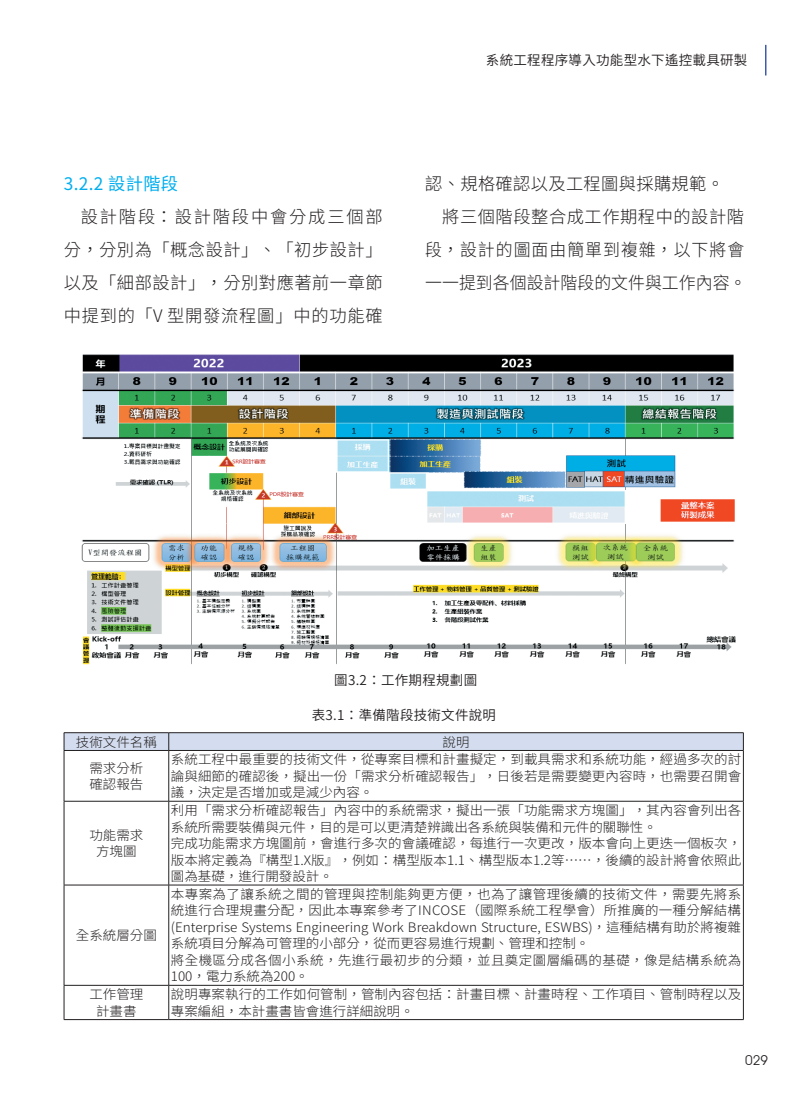
<style>
.page{position:relative;width:808px;height:1106px;background:#fff}
.page>*{position:absolute;margin:0;border:0;box-sizing:border-box;transform-origin:0 0}
.t1{font:300 17.25px/33px "Noto Sans CJ Ktc";letter-spacing:.03em;color:#231f20;text-align:justify}
.t2{font:300 17.25px "Noto Sans CJ Ktc";color:#231f20}
.t3{font:300 17.25px "Noto Sans CJ Ktc";letter-spacing:.06em;color:#231f20}
.t4{font:17.25px "Noto Sans CJ Ktc";color:#00aeef}
.t5{font:600 13.5px "Noto Sans CJ Ktc";letter-spacing:.02em;color:#231f20}
.t6{font:13.5px "Avant Garde IT Cby BT";color:#231f20}
.t7{font:300 13.05px/16.5px "Noto Sans CJ Ktc";letter-spacing:.005em;color:#231f20}
</style>
<div class="page">
<img style="left:81px;top:354px;width:655px;height:311px">
<svg style="left:64px;top:732px;width:680px;height:18px;background:#c9d1e2"></svg>
<hr style="left:64px;top:750px;width:105px;height:1px;background:#231f20">
<hr style="left:64px;top:750px;width:1px;height:51px;background:#231f20">
<hr style="left:169px;top:750px;width:575px;height:1px;background:#231f20">
<hr style="left:168px;top:750px;width:1px;height:51px;background:#231f20">
<hr style="left:743px;top:750px;width:1px;height:51px;background:#231f20">
<hr style="left:64px;top:801px;width:105px;height:1px;background:#231f20">
<hr style="left:64px;top:801px;width:1px;height:83px;background:#231f20">
<hr style="left:169px;top:801px;width:575px;height:1px;background:#231f20">
<hr style="left:168px;top:801px;width:1px;height:83px;background:#231f20">
<hr style="left:743px;top:801px;width:1px;height:83px;background:#231f20">
<hr style="left:64px;top:884px;width:105px;height:1px;background:#231f20">
<hr style="left:64px;top:885px;width:1px;height:100px;background:#231f20">
<hr style="left:169px;top:884px;width:575px;height:1px;background:#231f20">
<hr style="left:168px;top:885px;width:1px;height:100px;background:#231f20">
<hr style="left:743px;top:885px;width:1px;height:100px;background:#231f20">
<hr style="left:64px;top:985px;width:105px;height:1px;background:#231f20">
<hr style="left:64px;top:985px;width:1px;height:34px;background:#231f20">
<hr style="left:169px;top:985px;width:575px;height:1px;background:#231f20">
<hr style="left:168px;top:985px;width:1px;height:34px;background:#231f20">
<hr style="left:743px;top:985px;width:1px;height:34px;background:#231f20">
<hr style="left:64px;top:1019px;width:105px;height:1px;background:#231f20">
<hr style="left:169px;top:1019px;width:575px;height:1px;background:#231f20">
<hr style="left:765px;top:45px;width:1px;height:30px;background:#223f99">
<h1 class="t4" style="left:64px;top:173px;width:116px">3.2.2 設計階段</h1>
<h1 class="t1" style="left:64px;top:200px;width:320px;text-indent:17px">設計階段：設計階段中會分成三個部分，分別為「概念設計」、「初步設計」以及「細部設計」，分別對應著前一章節中提到的「V 型開發流程圖」中的功能確</h1>
<p class="t5" style="left:486px;top:52px;width:263px">系統工程程序導入功能型水下遙控載具研製</p>
<h1 class="t1" style="left:425px;top:167px;width:300px">認、規格確認以及工程圖與採購規範。</h1>
<h1 class="t1" style="left:442px;top:200px;width:303px">將三個階段整合成工作期程中的設計階</h1>
<h1 class="t3" style="left:425px;top:239px;width:320px">段，設計的圖面由簡單到複雜，以下將會</h1>
<h1 class="t2" style="left:425px;top:272px;width:323px">一一提到各個設計階段的文件與工作內容。</h1>
<p class="t5" style="left:334px;top:672px;width:144px">圖3.2：工作期程規劃圖</p>
<p class="t5" style="left:312px;top:707px;width:186px">表3.1：準備階段技術文件說明</p>
<p class="t7" style="left:76px;top:733px;width:82px">技術文件名稱</p>
<p class="t7" style="left:443px;top:733px;width:28px">說明</p>
<p class="t7" style="left:89px;top:760px;width:55px">需求分析確認報告</p>
<p class="t7" style="left:171px;top:751px;width:572px;text-align:justify">系統工程中最重要的技術文件，從專案目標和計畫擬定，到載具需求和系統功能，經過多次的討論與細節的確認後，擬出一份「需求分析確認報告」，日後若是需要變更內容時，也需要召開會議，決定是否增加或是減少內容。</p>
<p class="t7" style="left:89px;top:827px;width:55px;text-align:center">功能需求方塊圖</p>
<p class="t7" style="left:171px;top:802px;width:572px">利用「需求分析確認報告」內容中的系統需求，擬出一張「功能需求方塊圖」，其內容會列出各系統所需要裝備與元件，目的是可以更清楚辨識出各系統與裝備和元件的關聯性。<br>完成功能需求方塊圖前，會進行多次的會議確認，每進行一次更改，版本會向上更迭一個板次，版本將定義為『構型1.X版』，例如：構型版本1.1、構型版本1.2等……，後續的設計將會依照此圖為基礎，進行開發設計。</p>
<p class="t7" style="left:76px;top:927px;width:82px">全系統層分圖</p>
<p class="t7" style="left:171px;top:886px;width:572px">本專案為了讓系統之間的管理與控制能夠更方便，也為了讓管理後續的技術文件，需要先將系統進行合理規畫分配，因此本專案參考了INCOSE（國際系統工程學會）所推廣的一種分解結構(Enterprise Systems Engineering Work Breakdown Structure, ESWBS)，這種結構有助於將複雜系統項目分解為可管理的小部分，從而更容易進行規劃、管理和控制。<br>將全機區分成各個小系統，先進行最初步的分類，並且奠定圖層編碼的基礎，像是結構系統為100，電力系統為200。</p>
<p class="t7" style="left:89px;top:986px;width:55px;text-align:center">工作管理計畫書</p>
<p class="t7" style="left:171px;top:986px;width:572px">說明專案執行的工作如何管制，管制內容包括：計畫目標、計畫時程、工作項目、管制時程以及專案編組，本計畫書皆會進行詳細說明。</p>
<p class="t6" style="left:745px;top:1051px;width:24px">029</p>
</div>
